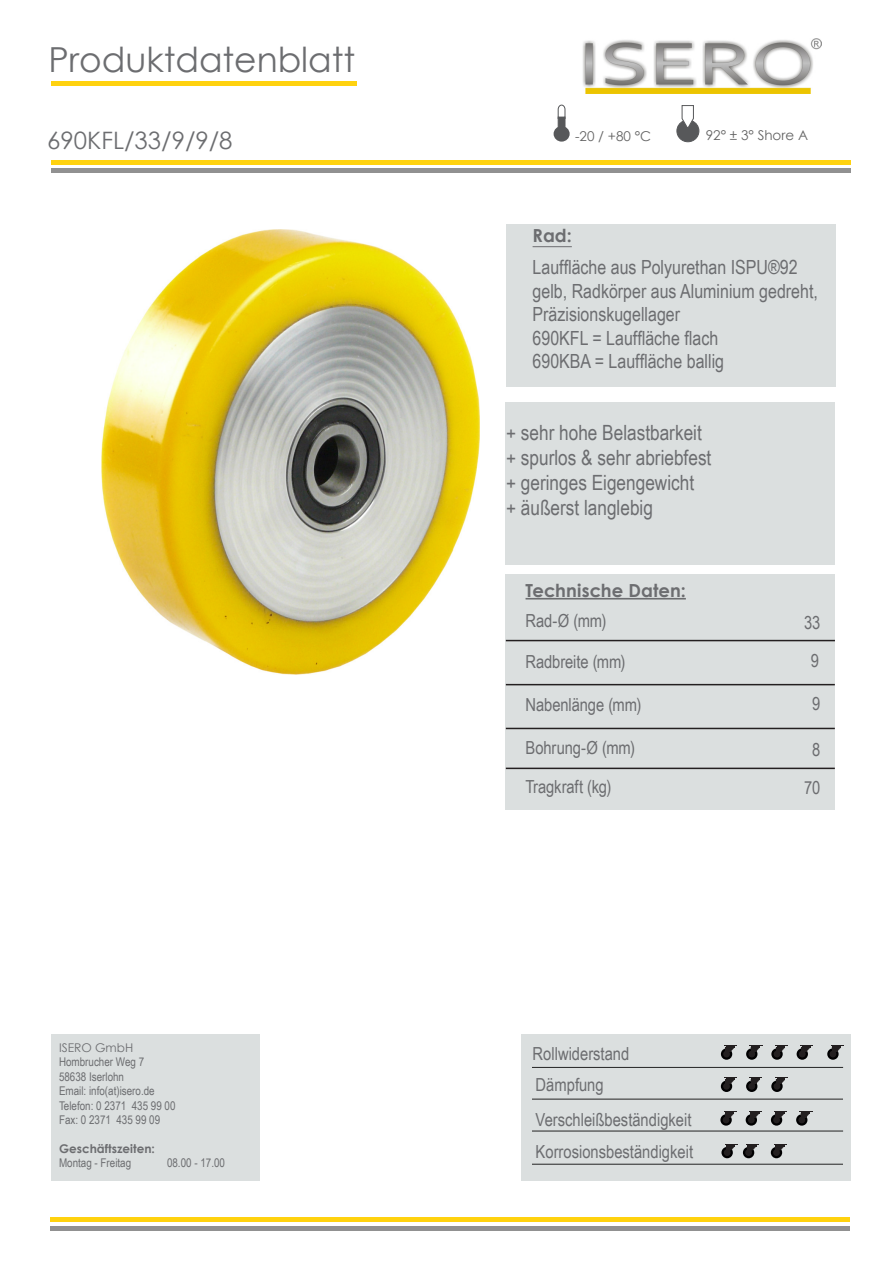
<style>
.page{position:relative;width:893px;height:1263px;background:#fff}
.page>*{position:absolute;margin:0;border:0;box-sizing:border-box;transform-origin:0 0}
.t1{font:34.5px "Century Gothic";color:#6c6d70}
.t2{font:24px "Century Gothic";color:#6c6d70}
.t3{font:21px "Arial Narrow";color:#6c6d70}
.t4{font:19.5px/23.4px "Arial Narrow";color:#6c6d70}
.t5{font:18px "Arial Narrow";color:#6c6d70}
.t6{font:700 18px "Century Gothic";color:#6c6d70}
.t7{font:13.5px "Century Gothic";color:#646464}
.t8{font:12px "Arial Narrow";color:#6c6d70}
.t9{font:700 12px "Century Gothic";color:#6c6d70}
.t10{font:12px "Century Gothic";color:#6c6d70}
</style>
<div class="page">
<div style="left:506px;top:575px;width:329px;height:235px;background:#dbdfdf"></div>
<div style="left:51px;top:81px;width:306px;height:5px;background:#ffd20f"></div>
<hr style="left:51px;top:160px;width:800px;height:4px;background:#ffd20f">
<div style="left:51px;top:168px;width:800px;height:5px;background:#919191"></div>
<div style="left:521px;top:1034px;width:330px;height:146px;background:#dbdfdf"></div>
<hr style="left:532px;top:1067px;width:311px;height:1px;background:#232323">
<hr style="left:532px;top:1099px;width:311px;height:1px;background:#232323">
<hr style="left:532px;top:1131px;width:311px;height:1px;background:#232323">
<hr style="left:532px;top:1164px;width:311px;height:1px;background:#232323">
<div style="left:506px;top:224px;width:329px;height:162px;background:#dbdfdf"></div>
<div style="left:51px;top:1034px;width:208px;height:146px;background:#dbdfdf"></div>
<hr style="left:506px;top:640px;width:329px;height:1px;background:#231f20">
<hr style="left:506px;top:684px;width:329px;height:1px;background:#231f20">
<hr style="left:506px;top:728px;width:329px;height:1px;background:#231f20">
<hr style="left:506px;top:768px;width:329px;height:1px;background:#231f20">
<div style="left:51px;top:1217px;width:799px;height:5px;background:#ffd20f"></div>
<hr style="left:51px;top:1226px;width:799px;height:4px;background:#919191">
<img style="left:583px;top:38px;width:238px;height:55px">
<div style="left:554px;top:126px;width:16px;height:16px;background:#57585a;border-radius:50%"></div>
<svg style="left:558px;top:105px;width:7px;height:22px"></svg>
<svg style="left:676px;top:105px;width:23px;height:37px"></svg>
<div style="left:505px;top:403px;width:329px;height:162px;background:#dbdfdf"></div>
<img style="left:101px;top:230px;width:379px;height:444px">
<svg style="left:746px;top:1045px;width:16px;height:15px"></svg>
<svg style="left:796px;top:1045px;width:17px;height:15px"></svg>
<svg style="left:771px;top:1045px;width:16px;height:15px"></svg>
<svg style="left:827px;top:1045px;width:16px;height:15px"></svg>
<svg style="left:720px;top:1045px;width:17px;height:15px"></svg>
<svg style="left:746px;top:1077px;width:16px;height:15px"></svg>
<svg style="left:771px;top:1077px;width:16px;height:15px"></svg>
<svg style="left:720px;top:1077px;width:17px;height:15px"></svg>
<svg style="left:745px;top:1111px;width:17px;height:15px"></svg>
<svg style="left:796px;top:1111px;width:16px;height:15px"></svg>
<svg style="left:770px;top:1111px;width:17px;height:15px"></svg>
<svg style="left:720px;top:1111px;width:16px;height:15px"></svg>
<svg style="left:721px;top:1144px;width:38px;height:15px"></svg>
<svg style="left:770px;top:1144px;width:17px;height:15px"></svg>
<hr style="left:525px;top:598px;width:161px;height:1px;background:#6c6d70">
<hr style="left:533px;top:246px;width:39px;height:1px;background:#6c6d70">
<p class="t1" style="left:48px;top:36px;width:308px">Produktdatenblatt</p>
<p class="t2" style="left:47px;top:123px;width:187px">690KFL/33/9/9/8</p>
<p class="t10" style="left:59px;top:1039px;width:76px">ISERO GmbH</p>
<p class="t8" style="left:59px;top:1053px;width:87px">Hombrucher Weg 7</p>
<p class="t8" style="left:59px;top:1068px;width:67px">58638 Iserlohn</p>
<p class="t8" style="left:59px;top:1082px;width:97px">Email: info(at)isero.de</p>
<p class="t8" style="left:59px;top:1096px;width:118px">Telefon: 0 2371 435 99 00</p>
<p class="t8" style="left:59px;top:1111px;width:103px">Fax: 0 2371 435 99 09</p>
<p class="t9" style="left:59px;top:1139px;width:97px">Geschäftszeiten:</p>
<p class="t8" style="left:59px;top:1154px;width:74px">Montag - Freitag</p>
<p class="t8" style="left:167px;top:1154px;width:59px">08.00 - 17.00</p>
<p class="t7" style="left:575px;top:127px;width:78px">-20 / +80 °C</p>
<p class="t7" style="left:706px;top:126px;width:104px">92° ± 3° Shore A</p>
<p class="t6" style="left:533px;top:222px;width:41px">Rad:</p>
<p class="t4" style="left:533px;top:255px;width:287px">Lauffläche aus Polyurethan ISPU®92 gelb, Radkörper aus Aluminium gedreht,<br>Präzisionskugellager</p>
<p class="t4" style="left:533px;top:325px;width:187px">690KFL = Lauffläche flach</p>
<p class="t4" style="left:533px;top:349px;width:193px">690KBA = Lauffläche ballig</p>
<p class="t3" style="left:506px;top:417px;width:197px">+ sehr hohe Belastbarkeit</p>
<p class="t3" style="left:506px;top:442px;width:207px">+ spurlos &amp; sehr abriebfest</p>
<p class="t3" style="left:506px;top:467px;width:190px">+ geringes Eigengewicht</p>
<p class="t3" style="left:506px;top:492px;width:148px">+ äußerst langlebig</p>
<p class="t6" style="left:525px;top:577px;width:162px">Technische Daten:</p>
<p class="t5" style="left:525px;top:608px;width:82px">Rad-Ø (mm)</p>
<p class="t5" style="left:525px;top:648px;width:102px">Radbreite (mm)</p>
<p class="t5" style="left:525px;top:691px;width:117px">Nabenlänge (mm)</p>
<p class="t5" style="left:525px;top:734px;width:111px">Bohrung-Ø (mm)</p>
<p class="t5" style="left:525px;top:774px;width:87px">Tragkraft (kg)</p>
<p class="t5" style="left:804px;top:609px;width:18px">33</p>
<p class="t5" style="left:811px;top:647px;width:10px">9</p>
<p class="t5" style="left:812px;top:691px;width:10px">9</p>
<p class="t5" style="left:812px;top:736px;width:10px">8</p>
<p class="t5" style="left:804px;top:774px;width:18px">70</p>
<p class="t5" style="left:533px;top:1040px;width:98px">Rollwiderstand</p>
<p class="t5" style="left:536px;top:1072px;width:70px">Dämpfung</p>
<p class="t5" style="left:536px;top:1106px;width:157px">Verschleißbeständigkeit</p>
<p class="t5" style="left:536px;top:1138px;width:159px">Korrosionsbeständigkeit</p>
</div>
